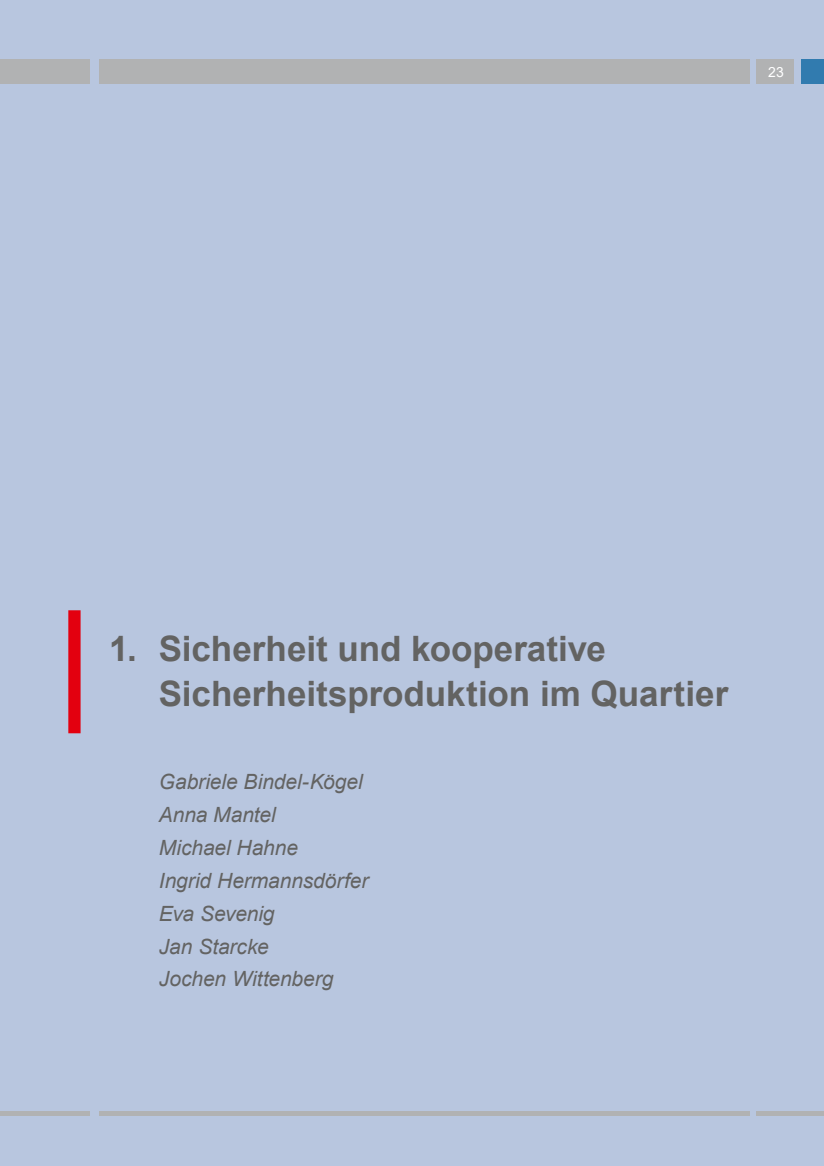
<style>
.page{position:relative;width:824px;height:1166px;background:#fff}
.page>*{position:absolute;margin:0;border:0;box-sizing:border-box;transform-origin:0 0}
.p_title_1_big{font:700 35px/45.5px "Arial";color:#636362}
.p_autoren_title{font:italic 21px "Arial";letter-spacing:-.005em;color:#636362}
.t1{font:14px "Arial";color:#fff}
</style>
<div class="page">
<div style="left:0;top:0;width:823px;height:1166px;background:#b8c6df"></div>
<div style="left:756px;top:60px;width:38px;height:24px;background:#b1b2b3"></div>
<div style="left:99px;top:60px;width:650px;height:24px;background:#b1b2b3"></div>
<div style="left:0;top:60px;width:89px;height:24px;background:#b1b2b3"></div>
<div style="left:756px;top:1111px;width:67px;height:5px;background:#b1b2b3"></div>
<div style="left:99px;top:1111px;width:650px;height:5px;background:#b1b2b3"></div>
<div style="left:0;top:1111px;width:89px;height:5px;background:#b1b2b3"></div>
<div style="left:801px;top:60px;width:22px;height:24px;background:#317baf"></div>
<div style="left:68px;top:610px;width:13px;height:123px;background:#e3000f"></div>
<p class="t1" style="left:768px;top:63px;width:17px">23</p>
<p class="p_title_1_big" style="left:159px;top:626px;width:571px;text-indent:-50px">1. Sicherheit und kooperative<br>Sicherheitsproduktion im Quartier</p>
<p class="p_autoren_title" style="left:159px;top:768px;width:205px">Gabriele Bindel-Kögel</p>
<p class="p_autoren_title" style="left:159px;top:801px;width:118px">Anna Mantel</p>
<p class="p_autoren_title" style="left:159px;top:833px;width:141px">Michael Hahne</p>
<p class="p_autoren_title" style="left:159px;top:866px;width:211px">Ingrid Hermannsdörfer</p>
<p class="p_autoren_title" style="left:159px;top:899px;width:117px">Eva Sevenig</p>
<p class="p_autoren_title" style="left:159px;top:932px;width:112px">Jan Starcke</p>
<p class="p_autoren_title" style="left:159px;top:965px;width:176px">Jochen Wittenberg</p>
</div>
